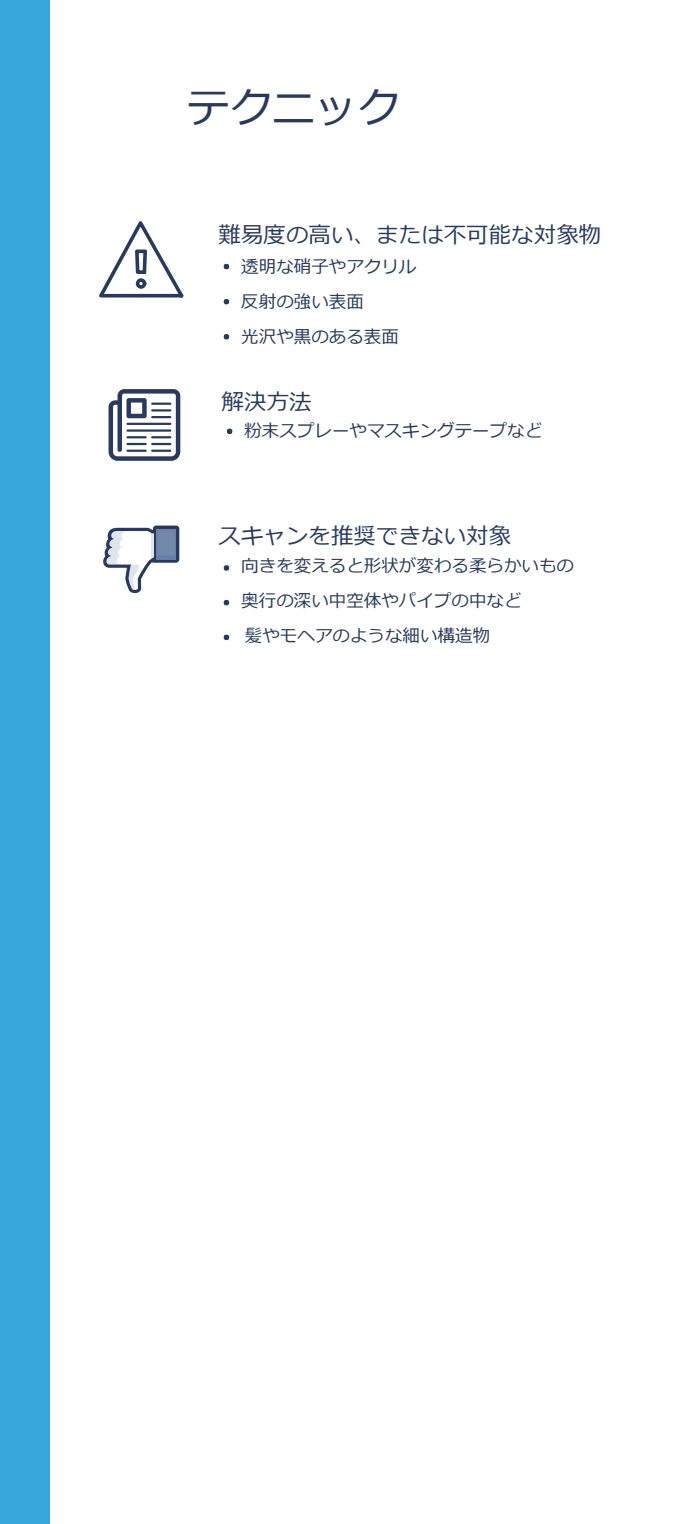
<style>
.page{position:relative;width:674px;height:1524px;background:#fff}
.page>*{position:absolute;margin:0;border:0;box-sizing:border-box;transform-origin:0 0}
.t1{font:42.5px "Meiryo";color:#2a3a5d}
.t2{font:22.5px "Meiryo";color:#2a3a5d}
.t3{font:17.5px/35px "Meiryo";color:#29395a}
</style>
<div class="page">
<svg style="left:99px;top:221px;width:84px;height:76px"></svg>
<svg style="left:223px;top:264px;width:6px;height:5px"></svg>
<svg style="left:223px;top:299px;width:6px;height:5px"></svg>
<svg style="left:223px;top:334px;width:6px;height:5px"></svg>
<svg style="left:223px;top:565px;width:6px;height:6px"></svg>
<svg style="left:223px;top:600px;width:6px;height:5px"></svg>
<svg style="left:223px;top:635px;width:6px;height:5px"></svg>
<svg style="left:227px;top:429px;width:5px;height:5px"></svg>
<svg style="left:108px;top:389px;width:72px;height:72px"></svg>
<svg style="left:103px;top:525px;width:76px;height:68px"></svg>
<div style="left:156px;top:529px;width:20px;height:30px;background:#657fa7"></div>
<div style="left:157px;top:530px;width:18px;height:26px;background:#7188aa"></div>
<div style="left:0;top:0;width:50px;height:1524px;background:#38a7de"></div>
<h1 class="t1" style="left:187px;top:78px;width:214px">テクニック</h1>
<p class="t2" style="left:218px;top:219px;width:384px">難易度の高い、または不可能な対象物</p>
<p class="t3" style="left:241px;top:250px;width:176px">透明な硝子やアクリル反射の強い表面<br>光沢や黒のある表面</p>
<p class="t2" style="left:221px;top:387px;width:91px">解決方法</p>
<p class="t3" style="left:244px;top:414px;width:299px">粉末スプレーやマスキングテープなど</p>
<p class="t2" style="left:218px;top:520px;width:294px">スキャンを推奨できない対象</p>
<p class="t3" style="left:241px;top:550px;width:334px">向きを変えると形状が変わる柔らかいもの奥行の深い中空体やパイプの中など<br>髪やモヘアのような細い構造物</p>
</div>
